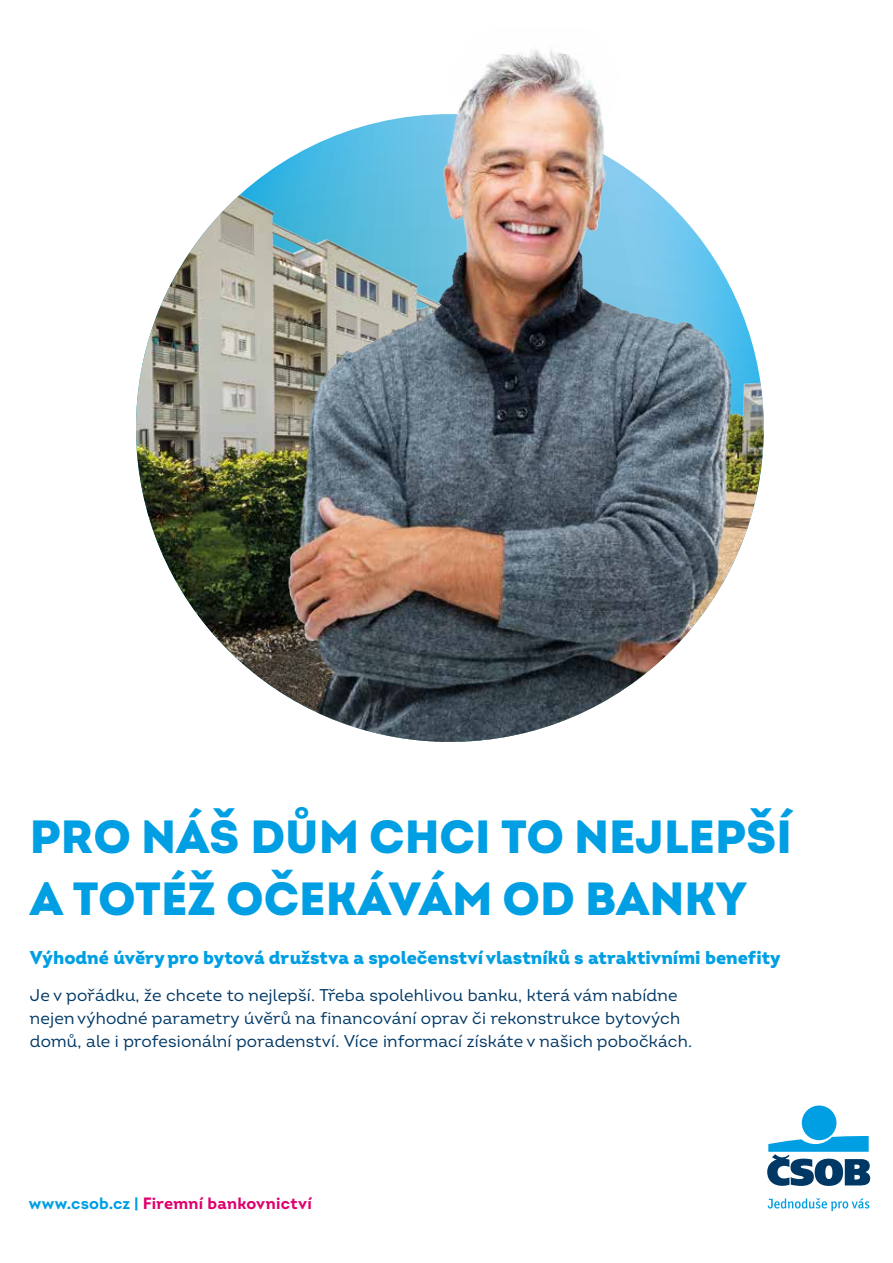
<style>
.page{position:relative;width:893px;height:1263px;background:#fff}
.page>*{position:absolute;margin:0;border:0;box-sizing:border-box;transform-origin:0 0}
.t1{font:900 46.5px/61.9px "Intro";color:#009fe3}
.t2{font:900 18.6px "Intro";color:#009fe3}
.t3{font:17.1px/23.2px "Intro";letter-spacing:.01em;color:#003865}
.t4{font:700 16.35px "Intro";letter-spacing:.01em;color:#df006e}
.s1{color:#009fe3}
</style>
<div class="page">
<img style="left:136px;top:114px;width:628px;height:628px;border-radius:314px">
<img style="left:246px;top:49px;width:518px;height:693px">
<svg style="left:768px;top:1198px;width:101px;height:13px"></svg>
<div style="left:802px;top:1105px;width:34px;height:35px;background:#009fe3;border-radius:50%"></div>
<svg style="left:767px;top:1136px;width:103px;height:50px"></svg>
<h1 class="t1" style="left:30px;top:805px;width:763px">PRO NÁŠ DŮM CHCI TO NEJLEPŠÍ<br>A TOTÉŽ OČEKÁVÁM OD BANKY</h1>
<p class="t2" style="left:30px;top:945px;width:752px">Výhodné úvěry pro bytová družstva a společenství vlastníků s atraktivními benefity</p>
<p class="t3" style="left:30px;top:983px;width:664px">Je v pořádku, že chcete to nejlepší. Třeba spolehlivou banku, která vám nabídne nejen výhodné parametry úvěrů na financování oprav či rekonstrukce bytových domů, ale i profesionální poradenství. Více informací získáte v našich pobočkách.</p>
<p class="t4" style="left:29px;top:1193px;width:284px"><span class="s1">www.csob.cz |</span> Firemní bankovnictví</p>
</div>
